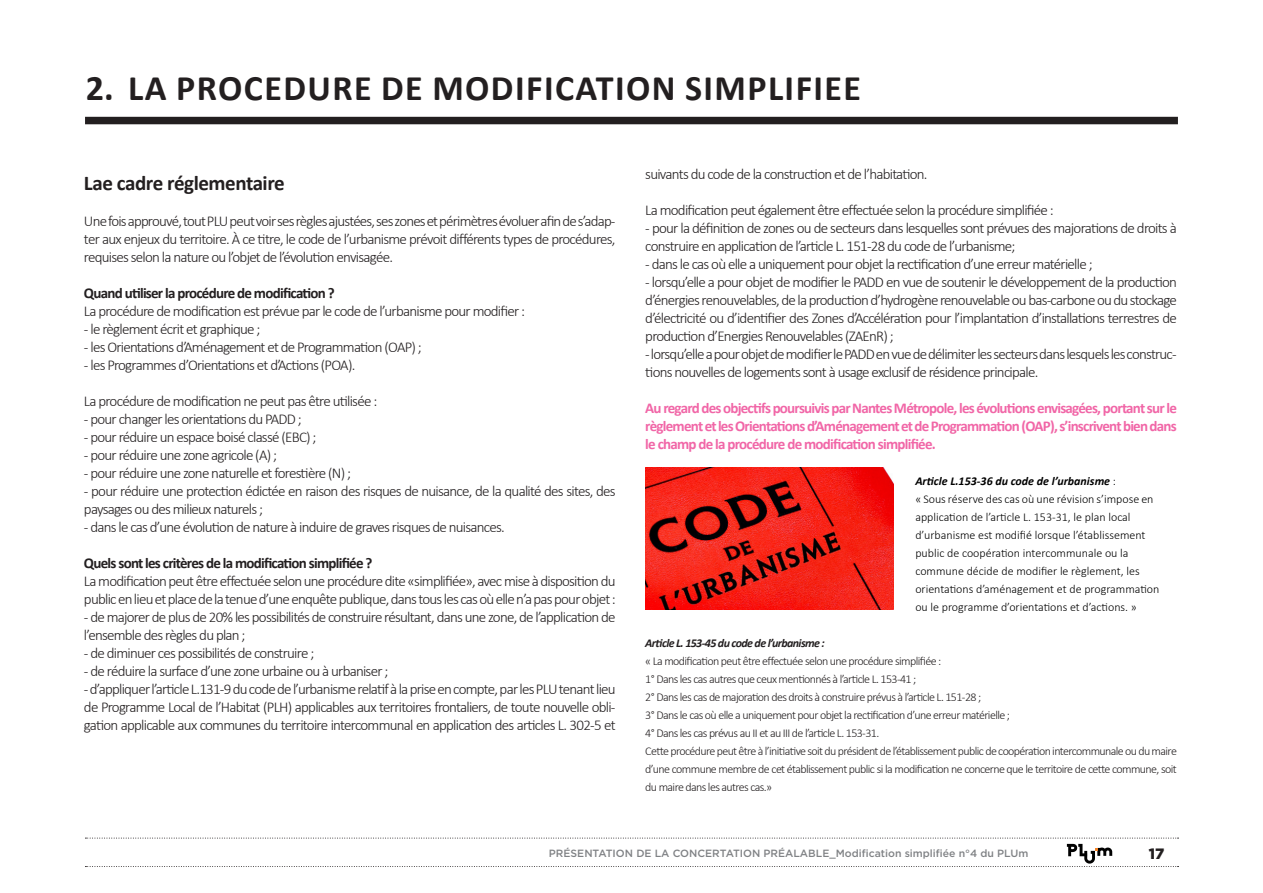
<style>
.page{position:relative;width:1263px;height:893px;background:#fff}
.page>*{position:absolute;margin:0;border:0;box-sizing:border-box;transform-origin:0 0}
.t1{font:700 36px "Calibri";letter-spacing:.04em;color:#231f20}
.Texte_courant{font:700 21px "Calibri";letter-spacing:-.02em;color:#231f20}
.Texte_courant-2{font:300 15px/18px "Calibri";letter-spacing:-.05em;color:#231f20}
.Texte_courant-3{font:700 15px/18px "Calibri";letter-spacing:-.05em;color:#f166a7;text-align:justify}
.Texte_courant-4{font:700 15px "Calibri";letter-spacing:-.05em;color:#231f20}
.t2{font:900 15px "Gotham";color:#231f20}
.Texte_courant-5{font:300 12px/18px "Calibri";letter-spacing:-.05em;color:#231f20;text-align:justify}
.Texte_courant-6{font:300 12px/18px "Calibri";color:#010101}
.Texte_courant-7{font:italic 700 12px "Calibri";color:#010101}
.Texte_courant-8{font:italic 700 12px "Calibri";letter-spacing:-.05em;color:#231f20}
.t3{font:500 10.5px "Gotham";color:#808285}
.s1{font-weight:300;font-style:normal}
</style>
<div class="page">
<svg style="left:85px;top:838px;width:1093px;height:29px"></svg>
<img style="left:645px;top:467px;width:249px;height:143px">
<div style="left:85px;top:117px;width:1093px;height:7px;background:#231f20"></div>
<p class="t1" style="left:86px;top:62px;width:777px">2. LA PROCEDURE DE MODIFICATION SIMPLIFIEE</p>
<p class="Texte_courant" style="left:84px;top:168px;width:202px">Lae cadre réglementaire</p>
<p class="Texte_courant-2" style="left:84px;top:212px;width:533px;text-align:justify">Une fois approuvé, tout PLU peut voir ses règles ajustées, ses zones et périmètres évoluer afin de s’adap&shy;ter aux enjeux du territoire. À ce titre, le code de l’urbanisme prévoit différents types de procédures, requises selon la nature ou l’objet de l’évolution envisagée.</p>
<p class="Texte_courant-4" style="left:84px;top:282px;width:252px">Quand utiliser la procédure de modification ?</p>
<p class="Texte_courant-2" style="left:84px;top:302px;width:443px">La procédure de modification est prévue par le code de l’urbanisme pour modifier :</p>
<p class="Texte_courant-2" style="left:84px;top:320px;width:178px">- le règlement écrit et graphique ;</p>
<p class="Texte_courant-2" style="left:84px;top:338px;width:339px">- les Orientations d’Aménagement et de Programmation (OAP) ;</p>
<p class="Texte_courant-2" style="left:84px;top:356px;width:273px">- les Programmes d’Orientations et d’Actions (POA).</p>
<p class="Texte_courant-2" style="left:84px;top:392px;width:295px">La procédure de modification ne peut pas être utilisée :</p>
<p class="Texte_courant-2" style="left:84px;top:410px;width:219px">- pour changer les orientations du PADD ;</p>
<p class="Texte_courant-2" style="left:84px;top:428px;width:234px">- pour réduire un espace boisé classé (EBC) ;</p>
<p class="Texte_courant-2" style="left:84px;top:446px;width:195px">- pour réduire une zone agricole (A) ;</p>
<p class="Texte_courant-2" style="left:84px;top:464px;width:269px">- pour réduire une zone naturelle et forestière (N) ;</p>
<p class="Texte_courant-2" style="left:84px;top:482px;width:533px">- pour réduire une protection édictée en raison des risques de nuisance, de la qualité des sites, des paysages ou des milieux naturels ;</p>
<p class="Texte_courant-2" style="left:84px;top:518px;width:422px">- dans le cas d’une évolution de nature à induire de graves risques de nuisances.</p>
<p class="Texte_courant-4" style="left:84px;top:552px;width:290px">Quels sont les critères de la modification simplifiée ?</p>
<p class="Texte_courant-2" style="left:84px;top:572px;width:533px">La modification peut être effectuée selon une procédure dite «simplifiée», avec mise à disposition du public en lieu et place de la tenue d’une enquête publique, dans tous les cas où elle n’a pas pour objet :</p>
<p class="Texte_courant-2" style="left:84px;top:608px;width:533px">- de majorer de plus de 20% les possibilités de construire résultant, dans une zone, de l’application de l’ensemble des règles du plan ;</p>
<p class="Texte_courant-2" style="left:84px;top:644px;width:232px">- de diminuer ces possibilités de construire ;</p>
<p class="Texte_courant-2" style="left:84px;top:662px;width:306px">- de réduire la surface d’une zone urbaine ou à urbaniser ;</p>
<p class="Texte_courant-2" style="left:84px;top:680px;width:533px;text-align:justify">- d’appliquer l’article L.131-9 du code de l’urbanisme relatif à la prise en compte, par les PLU tenant lieu de Programme Local de l’Habitat (PLH) applicables aux territoires frontaliers, de toute nouvelle obli&shy;gation applicable aux communes du territoire intercommunal en application des articles L. 302-5 et</p>
<p class="Texte_courant-2" style="left:645px;top:165px;width:284px">suivants du code de la construction et de l’habitation.</p>
<p class="Texte_courant-2" style="left:645px;top:201px;width:410px">La modification peut également être effectuée selon la procédure simplifiée :</p>
<p class="Texte_courant-2" style="left:645px;top:219px;width:533px">- pour la définition de zones ou de secteurs dans lesquelles sont prévues des majorations de droits à construire en application de l’article L. 151-28 du code de l’urbanisme;</p>
<p class="Texte_courant-2" style="left:645px;top:255px;width:449px">- dans le cas où elle a uniquement pour objet la rectification d’une erreur matérielle ;</p>
<p class="Texte_courant-2" style="left:645px;top:273px;width:533px;text-align:justify">- lorsqu’elle a pour objet de modifier le PADD en vue de soutenir le développement de la production d’énergies renouvelables, de la production d’hydrogène renouvelable ou bas-carbone ou du stockage d’électricité ou d’identifier des Zones d’Accélération pour l’implantation d’installations terrestres de production d’Energies Renouvelables (ZAEnR) ;</p>
<p class="Texte_courant-2" style="left:645px;top:345px;width:533px">- lorsqu’elle a pour objet de modifier le PADD en vue de délimiter les secteurs dans lesquels les construc&shy;tions nouvelles de logements sont à usage exclusif de résidence principale.</p>
<p class="Texte_courant-3" style="left:645px;top:399px;width:533px">Au regard des objectifs poursuivis par Nantes Métropole, les évolutions envisagées, portant sur le règlement et les Orientations d’Aménagement et de Programmation (OAP), s’inscrivent bien dans le champ de la procédure de modification simplifiée.</p>
<p class="Texte_courant-7" style="left:915px;top:473px;width:202px">Article L.153-36 du code de l’urbanisme <span class="s1">:</span></p>
<p class="Texte_courant-6" style="left:915px;top:490px;width:240px">« Sous réserve des cas où une révision s’impose en application de l’article L. 153-31, le plan local</p>
<p class="Texte_courant-6" style="left:915px;top:526px;width:232px">d’urbanisme est modifié lorsque l’établissement</p>
<p class="Texte_courant-6" style="left:915px;top:544px;width:215px">public de coopération intercommunale ou la</p>
<p class="Texte_courant-6" style="left:915px;top:562px;width:226px">commune décide de modifier le règlement, les</p>
<p class="Texte_courant-6" style="left:915px;top:580px;width:246px">orientations d’aménagement et de programmation</p>
<p class="Texte_courant-6" style="left:915px;top:598px;width:223px">ou le programme d’orientations et d’actions. »</p>
<p class="Texte_courant-8" style="left:645px;top:635px;width:181px">Article L. 153-45 du code de l’urbanisme :</p>
<p class="Texte_courant-5" style="left:645px;top:652px;width:297px">« La modification peut être effectuée selon une procédure simplifiée :</p>
<p class="Texte_courant-5" style="left:645px;top:670px;width:273px">1° Dans les cas autres que ceux mentionnés à l’article L. 153-41 ;</p>
<p class="Texte_courant-5" style="left:645px;top:688px;width:337px">2° Dans les cas de majoration des droits à construire prévus à l’article L. 151-28 ;</p>
<p class="Texte_courant-5" style="left:645px;top:706px;width:366px">3° Dans le cas où elle a uniquement pour objet la rectification d’une erreur matérielle ;</p>
<p class="Texte_courant-5" style="left:645px;top:724px;width:235px">4° Dans les cas prévus au II et au III de l’article L. 153-31.</p>
<p class="Texte_courant-5" style="left:645px;top:742px;width:533px">Cette procédure peut être à l’initiative soit du président de l’établissement public de coopération intercommunale ou du maire d’une commune membre de cet établissement public si la modification ne concerne que le territoire de cette commune, soit du maire dans les autres cas.»</p>
<p class="t3" style="left:549px;top:846px;width:481px">PRÉSENTATION DE LA CONCERTATION PRÉALABLE_Modification simplifiée n°4 du PLUm</p>
<p class="t2" style="left:1149px;top:843px;width:17px">17</p>
</div>
